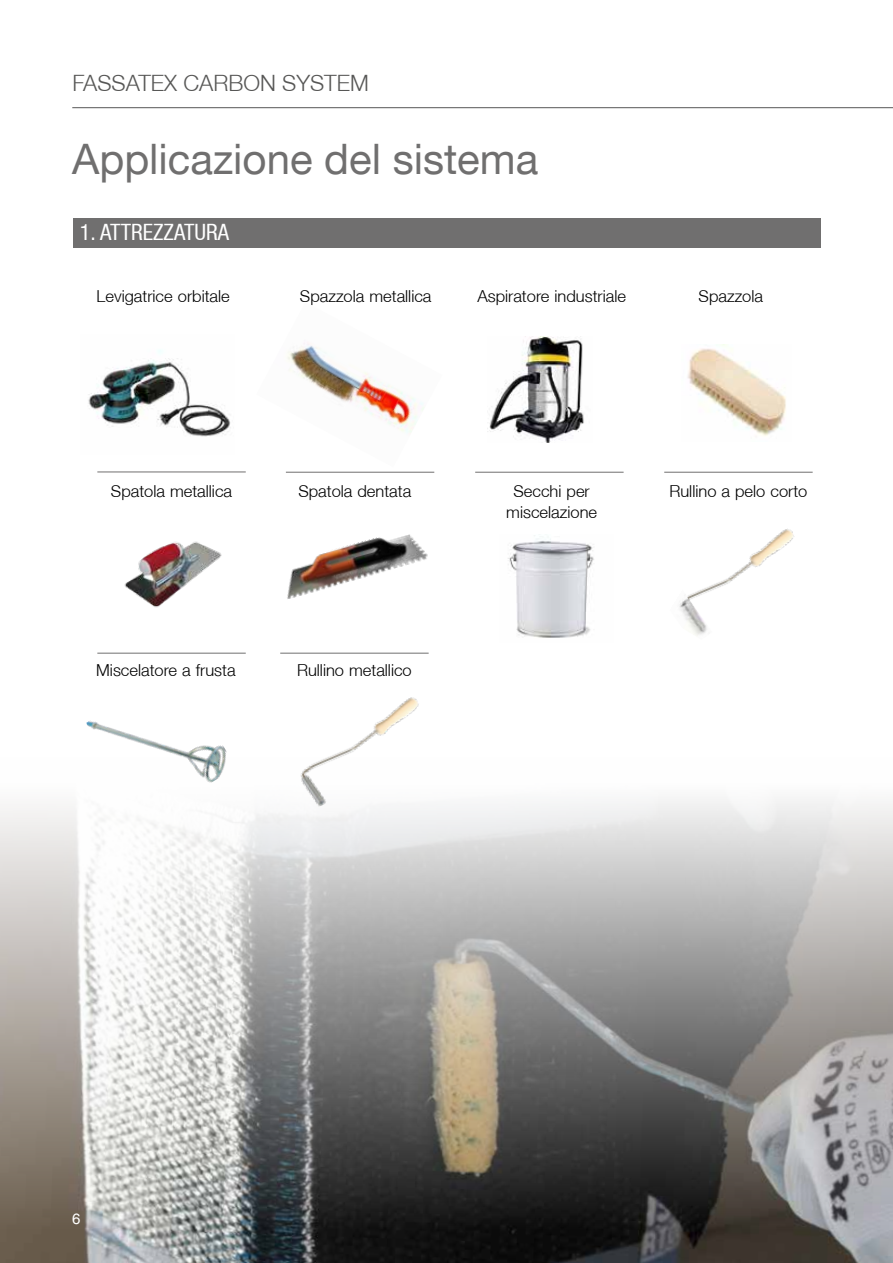
<style>
.page{position:relative;width:893px;height:1263px;background:#fff}
.page>*{position:absolute;margin:0;border:0;box-sizing:border-box;transform-origin:0 0}
.t1{font:42px "Helvetica Neue LT";color:#706f6f}
.t2{font:300 22.5px "Helvetica Neue LT";color:#575756}
.t3{font:condensed 22.5px "Helvetica Neue LT";color:#fff}
.t4{font:300 16.5px/21px "Helvetica Neue LT";color:#000;text-align:center}
.t5{font:15px "Helvetica LT Std";color:#fff}
</style>
<div class="page">
<hr style="left:72px;top:107px;width:821px;height:1px;background:#575756">
<img style="left:0;top:799px;width:893px;height:464px">
<div style="left:73px;top:218px;width:748px;height:30px;background:#706f6f"></div>
<img style="left:275px;top:697px;width:170px;height:115px">
<hr style="left:280px;top:653px;width:149px;height:1px;background:#706f6f">
<hr style="left:97px;top:653px;width:149px;height:1px;background:#706f6f">
<img style="left:508px;top:535px;width:86px;height:103px">
<img style="left:86px;top:720px;width:150px;height:102px">
<img style="left:287px;top:534px;width:141px;height:65px">
<img style="left:88px;top:350px;width:143px;height:87px">
<img style="left:489px;top:337px;width:95px;height:105px">
<img style="left:687px;top:344px;width:99px;height:92px">
<hr style="left:97px;top:472px;width:149px;height:1px;background:#706f6f">
<hr style="left:286px;top:472px;width:148px;height:1px;background:#706f6f">
<hr style="left:475px;top:472px;width:149px;height:1px;background:#706f6f">
<hr style="left:664px;top:472px;width:149px;height:1px;background:#706f6f">
<img style="left:124px;top:541px;width:98px;height:67px">
<img style="left:679px;top:529px;width:115px;height:106px">
<img style="left:287px;top:343px;width:137px;height:90px">
<h2 class="t2" style="left:72px;top:69px;width:298px">FASSATEX CARBON SYSTEM</h2>
<h1 class="t1" style="left:72px;top:134px;width:467px">Applicazione del sistema</h1>
<h2 class="t3" style="left:80px;top:219px;width:151px">1. ATTREZZATURA</h2>
<p class="t4" style="left:97px;top:285px;width:135px">Levigatrice orbitale</p>
<p class="t4" style="left:300px;top:285px;width:133px">Spazzola metallica</p>
<p class="t4" style="left:477px;top:285px;width:150px">Aspiratore industriale</p>
<p class="t4" style="left:699px;top:285px;width:66px">Spazzola</p>
<p class="t4" style="left:298px;top:481px;width:114px">Spatola dentata</p>
<p class="t4" style="left:506px;top:481px;width:92px">Secchi per miscelazione</p>
<p class="t4" style="left:111px;top:481px;width:123px">Spatola metallica</p>
<p class="t4" style="left:669px;top:481px;width:140px">Rullino a pelo corto</p>
<p class="t4" style="left:96px;top:660px;width:141px">Miscelatore a frusta</p>
<p class="t4" style="left:297px;top:660px;width:116px">Rullino metallico</p>
<p class="t5" style="left:72px;top:1210px;width:10px">6</p>
</div>
